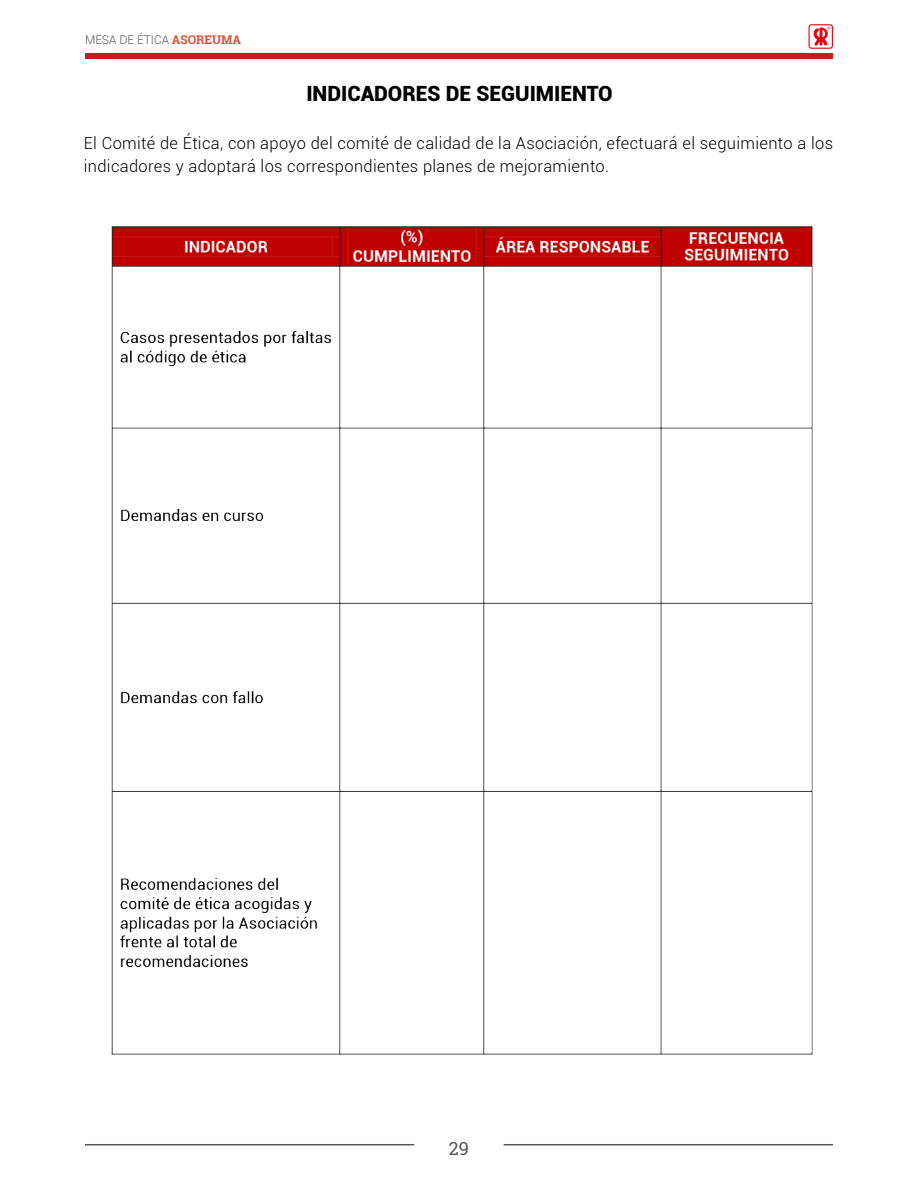
<style>
.page{position:relative;width:918px;height:1188px;background:#fff}
.page>*{position:absolute;margin:0;border:0;box-sizing:border-box;transform-origin:0 0}
.t1{font:900 21px "Roboto";color:#000}
.t2{font:18px "Roboto Slab";color:#575756}
.t3{font:300 16.5px/22.5px "Roboto";letter-spacing:.02em;color:#000}
.t4{font:300 12px "Roboto";color:#575756}
.s1{font-family:"Roboto Slab";font-weight:700;color:#d74f38}
</style>
<div class="page">
<hr style="left:85px;top:1144px;width:329px;height:1px;background:#575756">
<hr style="left:504px;top:1144px;width:329px;height:1px;background:#575756">
<div style="left:85px;top:53px;width:748px;height:6px;background:#cd171a"></div>
<svg style="left:809px;top:24px;width:24px;height:25px"></svg>
<img style="left:111px;top:226px;width:702px;height:829px">
<p class="t4" style="left:85px;top:32px;width:158px">MESA DE ÉTICA <span class="s1">ASOREUMA</span></p>
<p class="t1" style="left:306px;top:78px;width:308px">INDICADORES DE SEGUIMIENTO</p>
<p class="t3" style="left:84px;top:132px;width:751px">El Comité de Ética, con apoyo del comité de calidad de la Asociación, efectuará el seguimiento a los indicadores y adoptará los correspondientes planes de mejoramiento.</p>
<p class="t2" style="left:449px;top:1136px;width:22px">29</p>
</div>
